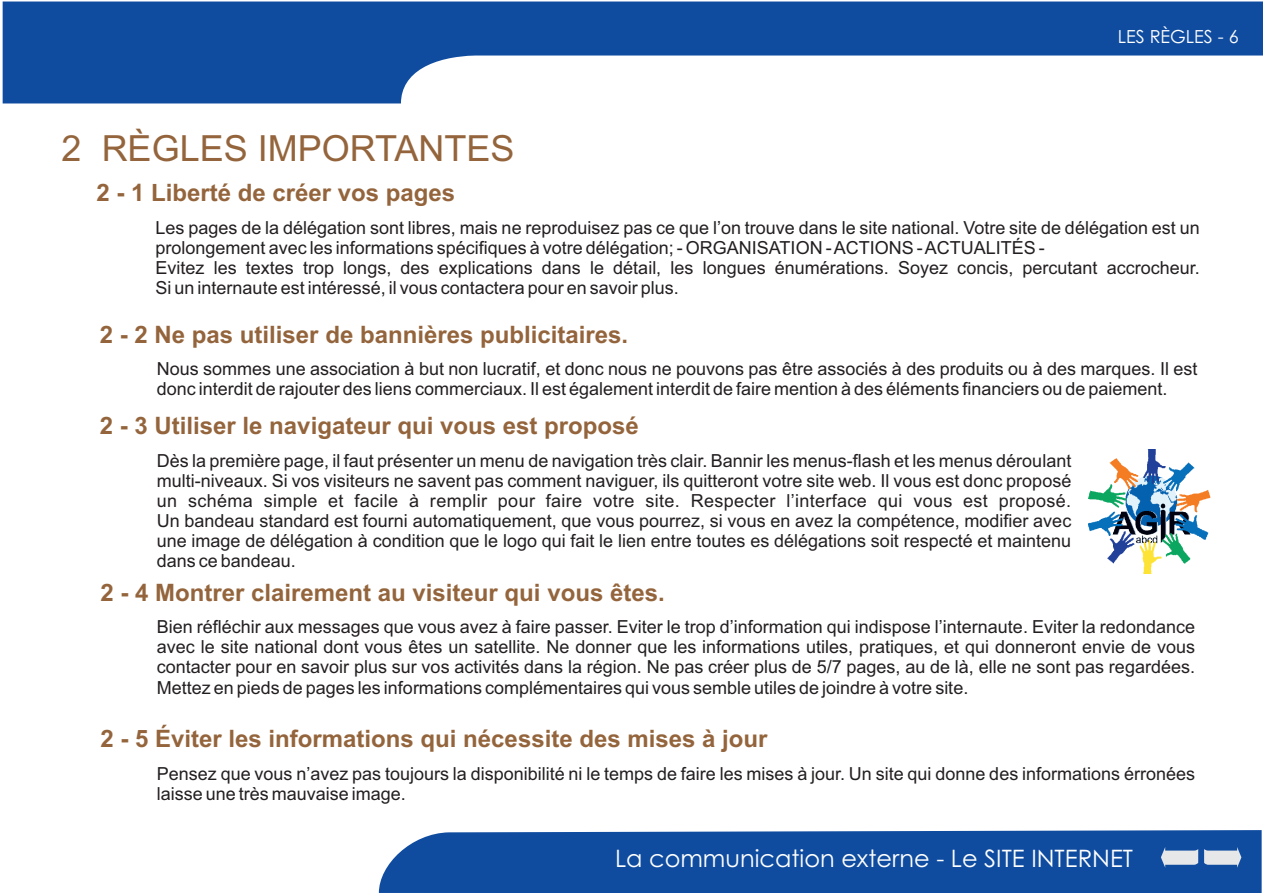
<style>
.page{position:relative;width:1263px;height:893px;background:#fff}
.page>*{position:absolute;margin:0;border:0;box-sizing:border-box;transform-origin:0 0}
.t1{font:36px "Arial";color:#94653c}
.t2{font:700 24px "Arial";color:#94653c}
.t3{font:24px "Century Gothic";color:#fff}
.t4{font:18px/20.1px "Arial";color:#231f20}
.t5{font:18px "Century Gothic";color:#fff}
</style>
<div class="page">
<div style="left:379px;top:830px;width:882px;height:63px;background:#0f4ca0"></div>
<svg style="left:3px;top:2px;width:1260px;height:101px;fill:#0f4ca0"></svg>
<svg style="left:1204px;top:847px;width:37px;height:21px"></svg>
<svg style="left:1161px;top:847px;width:37px;height:21px"></svg>
<img style="left:1088px;top:449px;width:123px;height:124px">
<h1 class="t1" style="left:62px;top:134px;width:454px">2 RÈGLES IMPORTANTES</h1>
<h2 class="t2" style="left:96px;top:184px;width:360px">2 - 1 Liberté de créer vos pages</h2>
<p class="t5" style="left:1118px;top:29px;width:123px">LES RÈGLES - 6</p>
<p class="t4" style="left:156px;top:219px;width:1046px">Les pages de la délégation sont libres, mais ne reproduisez pas ce que l’on trouve dans le site national. Votre site de délégation est un prolongement avec les informations spécifiques à votre délégation; - ORGANISATION - ACTIONS - ACTUALITÉS -<br>Evitez les textes trop longs, des explications dans le détail, les longues énumérations. Soyez concis, percutant accrocheur.<br>Si un internaute est intéressé, il vous contactera pour en savoir plus.</p>
<h2 class="t2" style="left:100px;top:325px;width:530px">2 - 2 Ne pas utiliser de bannières publicitaires.</h2>
<p class="t4" style="left:157px;top:361px;width:1042px">Nous sommes une association à but non lucratif, et donc nous ne pouvons pas être associés à des produits ou à des marques. Il est donc interdit de rajouter des liens commerciaux. Il est également interdit de faire mention à des éléments financiers ou de paiement.</p>
<h2 class="t2" style="left:100px;top:416px;width:540px">2 - 3 Utiliser le navigateur qui vous est proposé</h2>
<p class="t4" style="left:157px;top:452px;width:916px;text-align:justify">Dès la première page, il faut présenter un menu de navigation très clair. Bannir les menus-flash et les menus déroulant multi-niveaux. Si vos visiteurs ne savent pas comment naviguer, ils quitteront votre site web. Il vous est donc proposé un schéma simple et facile à remplir pour faire votre site. Respecter l’interface qui vous est proposé.<br>Un bandeau standard est fourni automatiquement, que vous pourrez, si vous en avez la compétence, modifier avec une image de délégation à condition que le logo qui fait le lien entre toutes es délégations soit respecté et maintenu dans ce bandeau.</p>
<h2 class="t2" style="left:100px;top:583px;width:566px">2 - 4 Montrer clairement au visiteur qui vous êtes.</h2>
<p class="t4" style="left:157px;top:618px;width:1040px;text-align:justify">Bien réfléchir aux messages que vous avez à faire passer. Eviter le trop d’information qui indispose l’internaute. Eviter la redondance avec le site national dont vous êtes un satellite. Ne donner que les informations utiles, pratiques, et qui donneront envie de vous contacter pour en savoir plus sur vos activités dans la région. Ne pas créer plus de 5/7 pages, au de là, elle ne sont pas regardées.<br>Mettez en pieds de pages les informations complémentaires qui vous semble utiles de joindre à votre site.</p>
<h2 class="t2" style="left:100px;top:729px;width:668px">2 - 5 Éviter les informations qui nécessite des mises à jour</h2>
<p class="t4" style="left:157px;top:765px;width:1040px">Pensez que vous n’avez pas toujours la disponibilité ni le temps de faire les mises à jour. Un site qui donne des informations érronées laisse une très mauvaise image.</p>
<h2 class="t3" style="left:615px;top:849px;width:520px">La communication externe - Le SITE INTERNET</h2>
</div>
